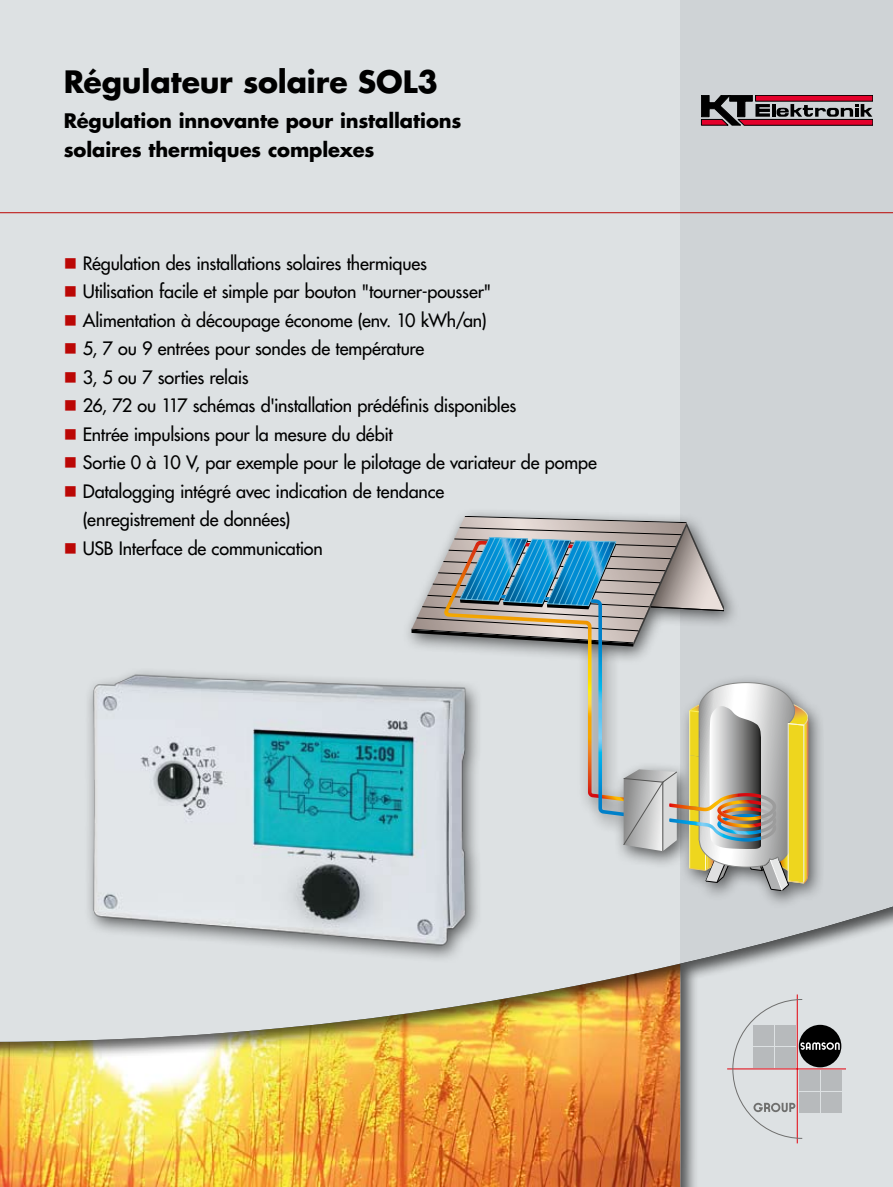
<style>
.page{position:relative;width:893px;height:1187px;background:#fff}
.page>*{position:absolute;margin:0;border:0;box-sizing:border-box;transform-origin:0 0}
.t1{font:700 30px "Futura";letter-spacing:-.005em;color:#000}
.t2{font:700 19.5px/28.5px "Futura";letter-spacing:-.005em;color:#000}
.t3{font:18px/28.5px "Futura";letter-spacing:-.01em;color:#000}
.s1{color:#bb0705}
</style>
<div class="page">
<div style="left:0;top:0;width:680px;height:1186px;background:#dde1e3"></div>
<div style="left:680px;top:0;width:213px;height:1186px;background:#cfd3d6"></div>
<svg style="left:701px;top:95px;width:172px;height:31px"></svg>
<div style="left:400px;top:506px;width:424px;height:402px;background:#000;opacity:.6"></div>
<hr style="left:808px;top:718px;width:1px;height:157px;background:#df7c50">
<svg style="left:411px;top:516px;width:397px;height:374px"></svg>
<img style="left:88px;top:668px;width:390px;height:233px">
<hr style="left:0;top:212px;width:893px;height:1px;background:#bb0705">
<div style="left:0;top:901px;width:893px;height:285px;background:#000;opacity:.65"></div>
<div style="left:678px;top:901px;width:215px;height:285px;background:#000;opacity:.65"></div>
<div style="left:821px;top:1070px;width:20px;height:20px;background:#b7babc"></div>
<div style="left:821px;top:1092px;width:20px;height:20px;background:#b7babc"></div>
<hr style="left:727px;top:1068px;width:118px;height:1px;background:#e3000b">
<hr style="left:797px;top:994px;width:1px;height:149px;background:#e3000b">
<div style="left:799px;top:1024px;width:42px;height:43px;background:#000;border-radius:50%"></div>
<svg style="left:732px;top:998px;width:108px;height:140px"></svg>
<h1 class="t1" style="left:64px;top:61px;width:376px">Régulateur solaire SOL3</h1>
<p class="t2" style="left:64px;top:106px;width:399px">Régulation innovante pour installations solaires thermiques complexes</p>
<p class="t3" style="left:64px;top:248px;width:365px"><span class="s1">■</span> Régulation des installations solaires thermiques</p>
<p class="t3" style="left:64px;top:277px;width:429px"><span class="s1">■</span> Utilisation facile et simple par bouton "tourner-pousser"</p>
<p class="t3" style="left:64px;top:305px;width:424px"><span class="s1">■</span> Alimentation à découpage économe (env. 10 kWh/an)</p>
<p class="t3" style="left:64px;top:334px;width:362px"><span class="s1">■</span> 5, 7 ou 9 entrées pour sondes de température</p>
<p class="t3" style="left:64px;top:362px;width:186px"><span class="s1">■</span> 3, 5 ou 7 sorties relais</p>
<p class="t3" style="left:64px;top:391px;width:454px"><span class="s1">■</span> 26, 72 ou 117 schémas d'installation prédéfinis disponibles</p>
<p class="t3" style="left:64px;top:419px;width:330px"><span class="s1">■</span> Entrée impulsions pour la mesure du débit</p>
<p class="t3" style="left:64px;top:448px;width:534px"><span class="s1">■</span> Sortie 0 à 10 V, par exemple pour le pilotage de variateur de pompe</p>
<p class="t3" style="left:83px;top:476px;width:363px;text-indent:-19px"><span class="s1">■</span> Datalogging intégré avec indication de tendance (enregistrement de données)</p>
<p class="t3" style="left:64px;top:533px;width:261px"><span class="s1">■</span> USB Interface de communication</p>
</div>
